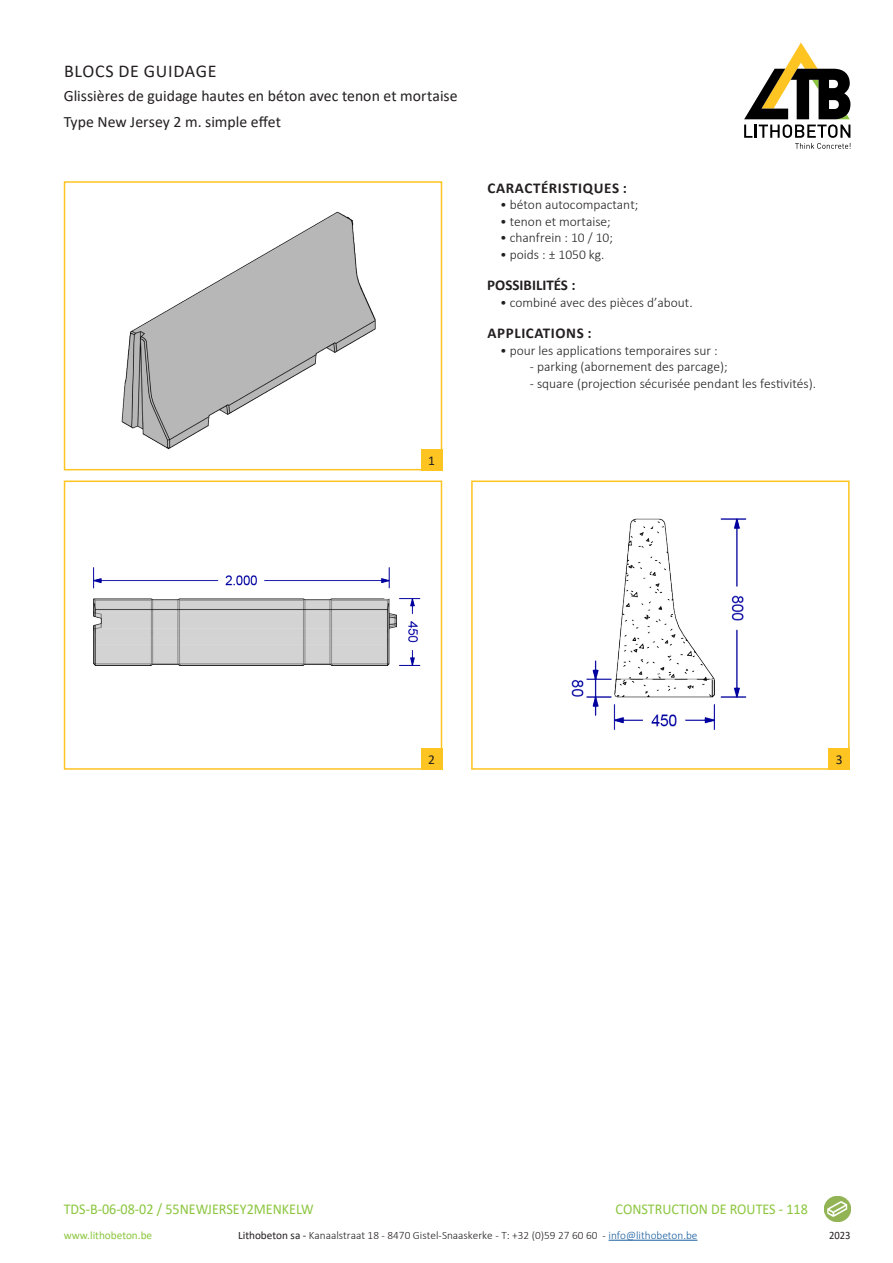
<style>
.page{position:relative;width:893px;height:1263px;background:#fff}
.page>*{position:absolute;margin:0;border:0;box-sizing:border-box;transform-origin:0 0}
.FICHETITEL_Wegenbouw{font:18px "Calibri";letter-spacing:.04em;color:#231f20}
.FICHE_SUBTITEL{font:15.75px "Calibri";color:#231f20}
.t1{font:15px "Calibri";color:#8bc63e;scale:.94 1}
.tekst_titel{font:700 15px "Calibri";letter-spacing:.04em;color:#231f20}
.opsomming{font:700 15px "Calibri";color:#231f20}
.opsomming-2{font:300 13.5px "Calibri";color:#231f20}
.tekst{font:13.5px "Calibri";color:#231f20}
.t2{font:300 11.25px "Calibri";color:#231f20}
.t3{font:11.25px "Calibri";color:#8bc63e}
.t4{font:11.25px "Calibri";color:#231f20;scale:.94 1}
.s1{font-weight:400}
.s2{color:#175d9e}
</style>
<div class="page">
<svg style="left:744px;top:43px;width:107px;height:106px"></svg>
<img style="left:825px;top:1196px;width:25px;height:25px">
<hr style="left:608px;top:1240px;width:89px;height:1px;background:#175d9e">
<div style="left:828px;top:748px;width:22px;height:22px;background:#fec422"></div>
<div style="left:421px;top:748px;width:21px;height:22px;background:#fec422"></div>
<div style="left:471px;top:480px;width:379px;height:290px;border:2px solid #fec422"></div>
<div style="left:64px;top:480px;width:378px;height:290px;border:2px solid #fec422"></div>
<img style="left:63px;top:181px;width:470px;height:334px">
<img style="left:94px;top:567px;width:327px;height:98px">
<img style="left:571px;top:519px;width:176px;height:211px">
<p class="FICHETITEL_Wegenbouw" style="left:64px;top:59px;width:154px">BLOCS DE GUIDAGE</p>
<p class="FICHE_SUBTITEL" style="left:64px;top:85px;width:395px">Glissières de guidage hautes en béton avec tenon et mortaise</p>
<p class="FICHE_SUBTITEL" style="left:64px;top:110px;width:219px">Type New Jersey 2 m. simple effet</p>
<p class="tekst" style="left:428px;top:451px;width:8px">1</p>
<p class="tekst_titel" style="left:488px;top:177px;width:141px">CARACTÉRISTIQUES :</p>
<p class="opsomming-2" style="left:500px;top:196px;width:140px">• béton autocompactant;</p>
<p class="opsomming-2" style="left:500px;top:213px;width:112px">• tenon et mortaise;</p>
<p class="opsomming-2" style="left:500px;top:229px;width:114px">• chanfrein : 10 / 10;</p>
<p class="opsomming-2" style="left:500px;top:246px;width:106px">• poids : ± 1050 kg.</p>
<p class="opsomming" style="left:487px;top:274px;width:90px">POSSIBILITÉS :</p>
<p class="opsomming-2" style="left:500px;top:294px;width:194px">• combiné avec des pièces d’about.</p>
<p class="tekst_titel" style="left:488px;top:322px;width:106px">APPLICATIONS :</p>
<p class="opsomming-2" style="left:500px;top:342px;width:219px">• pour les applications temporaires sur :</p>
<p class="opsomming-2" style="left:530px;top:358px;width:199px">- parking (abornement des parcage);</p>
<p class="opsomming-2" style="left:530px;top:375px;width:288px">- square (projection sécurisée pendant les festivités).</p>
<p class="tekst" style="left:428px;top:750px;width:8px">2</p>
<p class="tekst" style="left:836px;top:750px;width:8px">3</p>
<p class="t1" style="left:64px;top:1199px;width:267px">TDS-B-06-08-02 / 55NEWJERSEY2MENKELW</p>
<p class="t1" style="left:616px;top:1198px;width:206px">CONSTRUCTION DE ROUTES - 118</p>
<p class="t3" style="left:64px;top:1227px;width:90px">www.lithobeton.be</p>
<p class="t2" style="left:238px;top:1228px;width:461px"><span class="s1">Lithobeton sa -</span> Kanaalstraat 18 - 8470 Gistel-Snaaskerke - T: +32 (0)59 27 60 60 - <span class="s2">info@lithobeton.be</span></p>
<p class="t4" style="left:829px;top:1227px;width:24px">2023</p>
</div>
